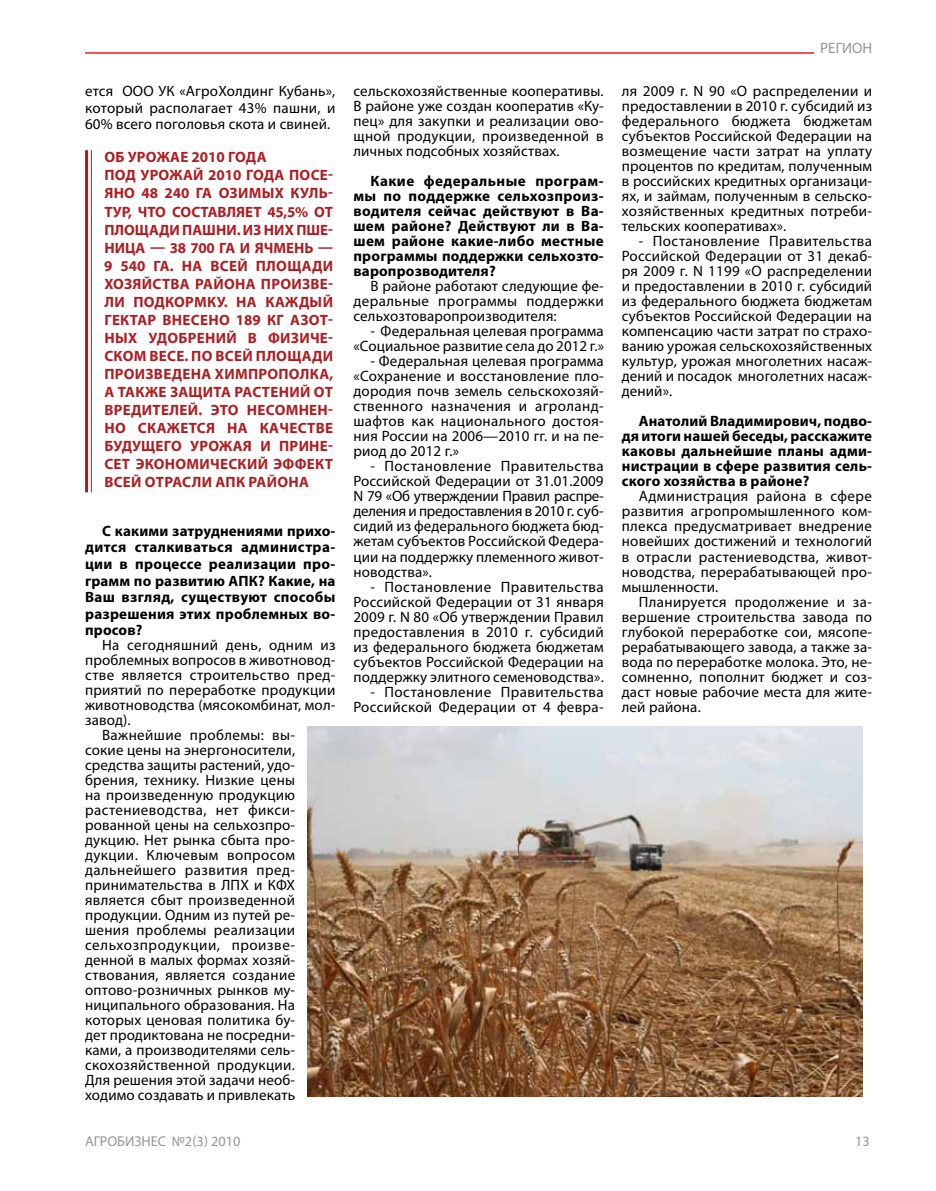
<style>
.page{position:relative;width:936px;height:1191px;background:#fff}
.page>*{position:absolute;margin:0;border:0;box-sizing:border-box;transform-origin:0 0}
.t1{font:15px/15px "Myriad Pro";letter-spacing:.015em;color:#000;text-align:justify}
.t2{font:700 15px/15px "Myriad Pro";letter-spacing:.015em;color:#000;text-align:justify}
.t3{font:700 15px/18px "Myriad Pro";letter-spacing:.02em;color:#ad1f23;text-align:justify}
.t4{font:15px "Myriad Pro";letter-spacing:.04em;color:#000}
.t5{font:15px "Myriad Pro";color:#939598}
.t6{font:14.25px "Myriad Pro";color:#939598}
</style>
<div class="page">
<hr style="left:85px;top:52px;width:729px;height:2px;background:#ed1e24">
<hr style="left:85px;top:150px;width:3px;height:342px;background:#a71c20">
<hr style="left:91px;top:150px;width:1px;height:342px;background:#a71c20">
<img style="left:308px;top:726px;width:554px;height:371px">
<p class="t1" style="left:85px;top:83px;width:252px;line-height:16.5px">ется ООО УК «АгроХолдинг Кубань», который располагает 43% пашни, и 60% всего поголовья скота и свиней.</p>
<p class="t3" style="left:104px;top:148px;width:134px">Об урожае 2010 год</p>
<p class="t3" style="left:257px;top:148px;width:11px">а</p>
<p class="t3" style="left:104px;top:166px;width:152px">Под урожай 2010 год</p>
<p class="t3" style="left:104px;top:166px;width:230px;text-indent:170px">а посе&shy;яно 48 240 га озимых куль&shy;тур, что составляет 45,5% от площади пашни. из них пш е&shy;ница — 38 700 га и ячмень — 9 540 га. На всей площади хозяйства района про</p>
<p class="t3" style="left:291px;top:274px;width:43px">изве-</p>
<p class="t3" style="left:104px;top:292px;width:230px;text-indent:103px">ку. На каждый гектар внесено 189 кг Азот&shy;ных удобрений в физиче&shy;ском весе. По всей площади про</p>
<p class="t3" style="left:104px;top:292px;width:41px">ли под</p>
<p class="t3" style="left:165px;top:292px;width:21px">корм</p>
<p class="t3" style="left:135px;top:364px;width:112px">изведена химпропо</p>
<p class="t3" style="left:104px;top:364px;width:230px;text-indent:195px">лка, а также защита растений от вредителей. Это несомнен&shy;но скажется на качестве будущего урожая и пр ине&shy;сет экономический эффект всей отрасли АПК района</p>
<p class="t2" style="left:85px;top:522px;width:252px;line-height:16.5px;text-indent:17px">С какими затруднениями прихо&shy;дится сталкиваться администра&shy;ции в процессе реализации про&shy;грамм по развитию АПК? Какие, на Ваш взгляд, существуют способы разрешения этих проблемных во&shy;просов?</p>
<p class="t1" style="left:102px;top:637px;width:235px">На сегодняшний день, одним из</p>
<p class="t1" style="left:85px;top:652px;width:252px">проблемных вопросов в животновод-</p>
<p class="t1" style="left:85px;top:667px;width:252px">стве является строительство пред-</p>
<p class="t1" style="left:85px;top:682px;width:252px">приятий по переработке продукции</p>
<p class="t1" style="left:85px;top:697px;width:252px">животноводства (мясокомбинат, мол-</p>
<p class="t1" style="left:85px;top:712px;width:47px">завод).</p>
<p class="t1" style="left:102px;top:727px;width:194px">Важнейшие проблемы: вы-</p>
<p class="t1" style="left:85px;top:742px;width:211px">сокие цены на энергоносители,</p>
<p class="t1" style="left:85px;top:757px;width:211px">средства защиты растений, удо-</p>
<p class="t1" style="left:85px;top:772px;width:211px">брения, технику. Низкие цены</p>
<p class="t1" style="left:85px;top:787px;width:211px">на произведенную продукцию</p>
<p class="t1" style="left:85px;top:802px;width:211px">растениеводства, нет фикси-</p>
<p class="t1" style="left:85px;top:817px;width:211px">рованной цены на сельхозпро-</p>
<p class="t1" style="left:85px;top:832px;width:211px">дукцию. Нет рынка сбыта про-</p>
<p class="t1" style="left:85px;top:847px;width:212px">дукции. Ключевым вопросом</p>
<p class="t1" style="left:85px;top:862px;width:211px">дальнейшего развития пред-</p>
<p class="t1" style="left:85px;top:877px;width:211px">принимательства в ЛПХ и КФХ</p>
<p class="t1" style="left:85px;top:892px;width:211px">является сбыт произведенной</p>
<p class="t1" style="left:85px;top:907px;width:211px">продукции. Одним из путей ре-</p>
<p class="t1" style="left:85px;top:922px;width:211px">шения проблемы реализации</p>
<p class="t4" style="left:85px;top:936px;width:211px">сельхозпродукции, произве-</p>
<p class="t1" style="left:85px;top:952px;width:211px">денной в малых формах хозяй-</p>
<p class="t1" style="left:85px;top:967px;width:211px">ствования, является создание</p>
<p class="t1" style="left:85px;top:982px;width:211px">оптово-розничных рынков му-</p>
<p class="t1" style="left:85px;top:997px;width:211px">ниципального образования. На</p>
<p class="t1" style="left:85px;top:1012px;width:211px">которых ценовая политика бу-</p>
<p class="t1" style="left:85px;top:1027px;width:211px">дет продиктована не посредни-</p>
<p class="t1" style="left:85px;top:1042px;width:211px">ками, а производителями сель-</p>
<p class="t1" style="left:85px;top:1057px;width:211px">скохозяйственной продукции.</p>
<p class="t1" style="left:85px;top:1072px;width:211px">Для решения этой задачи необ-</p>
<p class="t1" style="left:85px;top:1087px;width:211px">ходимо создавать и привлекать</p>
<p class="t1" style="left:353px;top:84px;width:252px">сельскохозяйственные кооперативы.<br>В районе уже создан кооператив «Ку&shy;пец» для закупки и реализации ово&shy;щной продукции, произведенной в личных подсобных хозяйствах.</p>
<p class="t2" style="left:353px;top:173px;width:252px;text-indent:17px">Какие федеральные програм&shy;мы по поддержке сельхозпроиз&shy;водителя сейчас действуют в Ва&shy;шем районе? Действуют ли в Ва&shy;шем районе какие-либо местные программы поддержки сельхозто&shy;варопрозводителя?</p>
<p class="t1" style="left:353px;top:279px;width:252px;text-indent:17px">В районе работают следующие фе&shy;деральные программы поддержки сельхозтоваропроизводителя:</p>
<p class="t1" style="left:353px;top:324px;width:252px;text-align:right">- Федеральная целевая программа «Социальное развитие села до 2012 г.»</p>
<p class="t1" style="left:353px;top:354px;width:252px;text-indent:17px">- Федеральная целевая программа «Сохранение и восстановление пло&shy;дородия почв земель сельскохозяй&shy;ственного назначения и агроланд&shy;шафтов как национального достоя&shy;ния России на 2006—2010 гг. и на пе&shy;риод до 2012 г.»</p>
<p class="t1" style="left:353px;top:459px;width:252px;text-indent:17px">- Постановление Правительства Российской Федерации от 31.01.2009<br>N 79 «Об утверждении Правил распре&shy;деления и предоставления в 2010 г. суб&shy;сидий из федерального бюджета бюд&shy;жетам субъектов Российской Федера&shy;ции на поддержку племенного живот&shy;новодства».</p>
<p class="t1" style="left:353px;top:579px;width:252px;text-indent:17px">- Постановление Правительства Российской Федерации от 31 января 2009 г. N 80 «Об утверждении Правил предоставления в 2010 г. субсидий из федерального бюджета бюджетам субъектов Российской Федерации на поддержку элитного семеноводства».</p>
<p class="t1" style="left:353px;top:684px;width:252px;text-align:right">- Постановление Правительства<br>Российской Федерации от 4 февра-</p>
<p class="t5" style="left:820px;top:39px;width:53px">РЕГИОН</p>
<p class="t1" style="left:621px;top:84px;width:252px">ля 2009 г. N 90 «О распределении и предоставлении в 2010 г. субсидий из федерального бюджета бюджетам субъектов Российской Федерации на возмещение части затрат на уплату процентов по кредитам, полученным в российских кредитных организаци&shy;ях, и займам, полученным в сельско&shy;хозяйственных кредитных потреби&shy;тельских кооперативах».</p>
<p class="t1" style="left:621px;top:234px;width:252px;text-indent:17px">- Постановление Правительства Российской Федерации от 31 декаб&shy;ря 2009 г. N 1199 «О распределении и предоставлении в 2010 г. субсидий из федерального бюджета бюджетам субъектов Российской Федерации на компенсацию части затрат по страхо&shy;ванию урожая сельскохозяйственных культур, урожая многолетних насаж&shy;дений и посадок многолетних насаж&shy;дений».</p>
<p class="t2" style="left:621px;top:413px;width:252px;text-indent:17px">Анатолий Владимирович, подво&shy;дя итоги нашей беседы, расскажите каковы дальнейшие планы адми&shy;нистрации в сфере развития сель&shy;ского хозяйства в районе?</p>
<p class="t1" style="left:621px;top:489px;width:252px;text-indent:17px">Администрация района в сфере развития агропромышленного ком&shy;плекса предусматривает внедрение новейших достижений и технологий в отрасли растениеводства, живот&shy;новодства, перерабатывающей про&shy;мышленности.</p>
<p class="t1" style="left:621px;top:594px;width:252px;text-indent:17px">Планируется продолжение и за&shy;вершение строительства завода по глубокой переработке сои, мясопе&shy;рерабатывающего завода, а также за&shy;вода по переработке молока. Это, не&shy;сомненно, пополнит бюджет и соз&shy;даст новые рабочие места для жите&shy;лей района.</p>
<p class="t6" style="left:85px;top:1132px;width:157px">АГРОБИЗНЕС №2(3) 2010</p>
<p class="t6" style="left:855px;top:1132px;width:16px">13</p>
</div>
